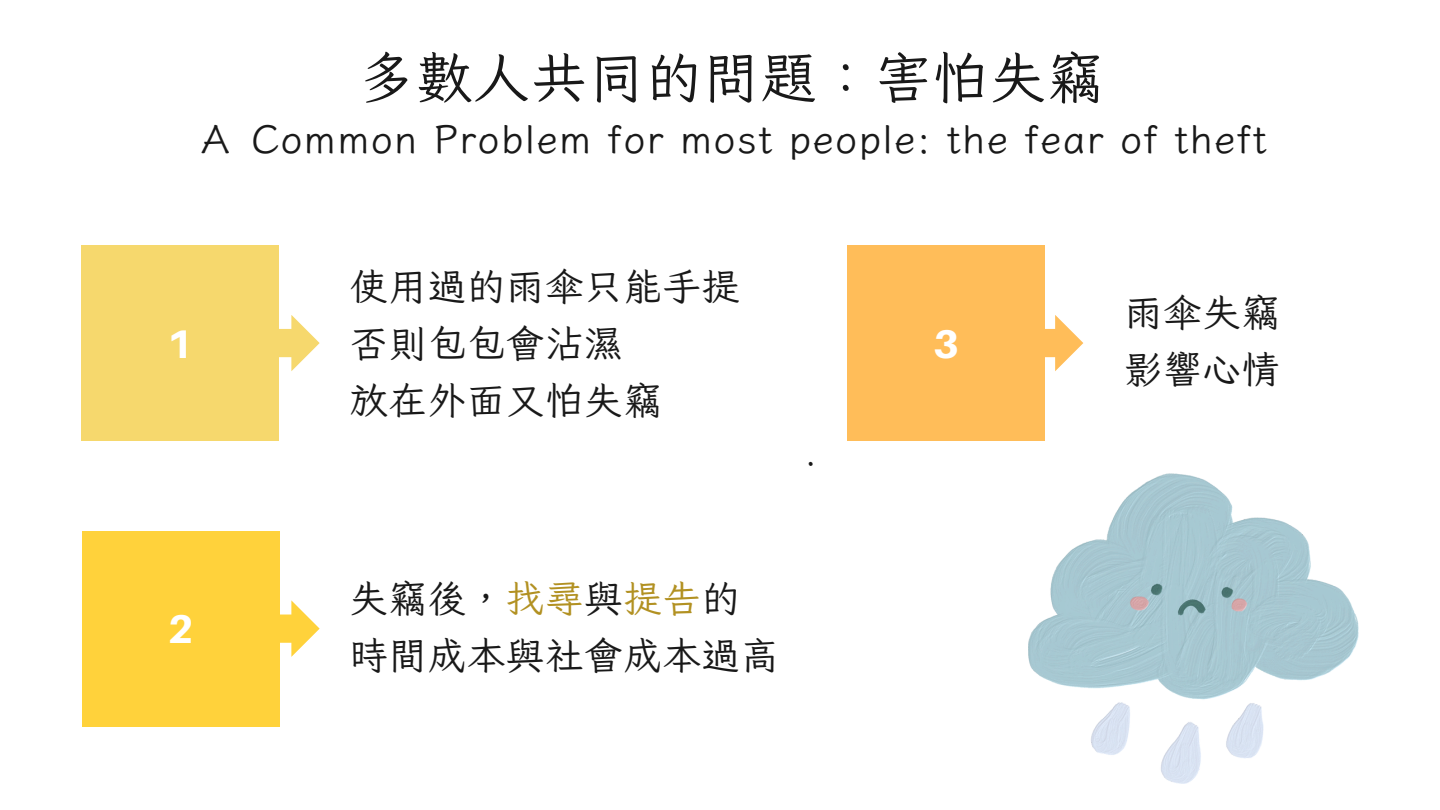
<style>
.page{position:relative;width:1440px;height:810px;background:#fff}
.page>*{position:absolute;margin:0;border:0;box-sizing:border-box;transform-origin:0 0}
.t1{font:55.7px "Iansui 094";letter-spacing:.03em;color:#191919}
.t2{font:800 40px "Aileron";color:#fff}
.t3{font:39.6px "Iansui 094";letter-spacing:.03em;color:#191919}
.t4{font:38px/57px "Iansui 094";letter-spacing:.03em;color:#191919}
.t5{font:33.3px "Iansui 094";color:#191919}
.s1{color:#b29122}
</style>
<div class="page">
<div style="left:82px;top:531px;width:197px;height:196px;background:#ffd23b"></div>
<svg style="left:279px;top:600px;width:41px;height:57px"></svg>
<div style="left:81px;top:245px;width:197px;height:196px;background:#f6d86d"></div>
<svg style="left:278px;top:315px;width:42px;height:56px"></svg>
<div style="left:848px;top:245px;width:197px;height:196px;background:#ffbd59"></div>
<svg style="left:1045px;top:315px;width:38px;height:56px"></svg>
<img style="left:1029px;top:474px;width:330px;height:310px">
<h1 class="t1" style="left:359px;top:49px;width:745px">多數人共同的問題：害怕失竊</h1>
<p class="t3" style="left:196px;top:118px;width:1073px">Ａ Common Problem for most people: the fear of theft</p>
<h1 class="t4" style="left:350px;top:257px;width:392px">使用過的雨傘只能手提否則包包會沾濕<br>放在外面又怕失竊</h1>
<p class="t2" style="left:167px;top:319px;width:27px">1</p>
<h1 class="t2" style="left:933px;top:319px;width:27px">3</h1>
<p class="t2" style="left:168px;top:604px;width:27px">2</p>
<h1 class="t5" style="left:805px;top:436px;width:13px">.</h1>
<p class="t4" style="left:350px;top:569px;width:422px">失竊後，<span class="s1">找尋</span>與<span class="s1">提告</span>的時間成本與社會成本過高</p>
<p class="t4" style="left:1125px;top:283px;width:157px">雨傘失竊影響心情</p>
</div>
